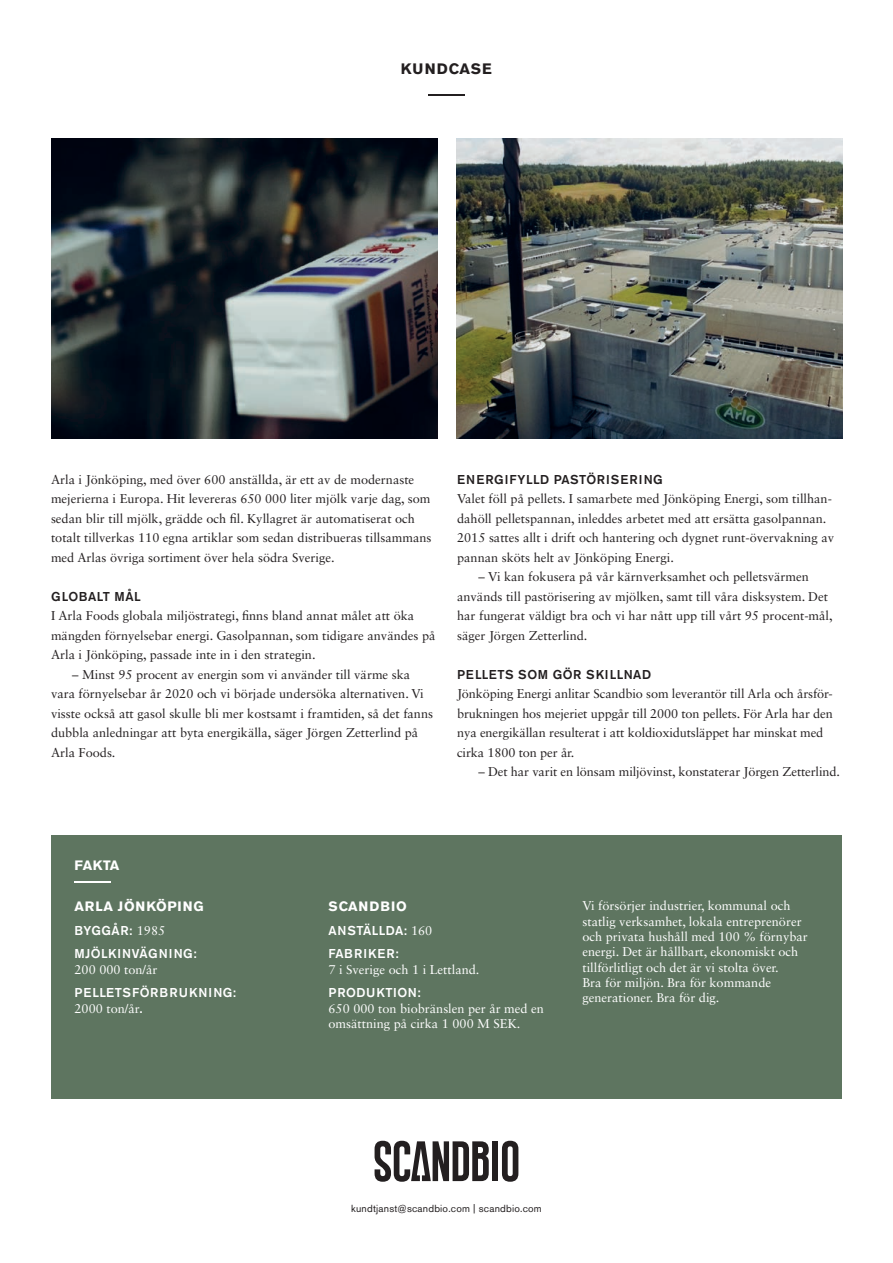
<style>
.page{position:relative;width:893px;height:1263px;background:#fff}
.page>*{position:absolute;margin:0;border:0;box-sizing:border-box;transform-origin:0 0}
.t1{font:700 15px "Akzidenz Grotesk Pro";letter-spacing:.065em;color:#231f20}
.t2{font:700 13.5px "Akzidenz Grotesk Pro";letter-spacing:.045em;color:#fff}
.t3{font:700 13.5px "Akzidenz Grotesk Pro";letter-spacing:.065em;color:#fff}
.t4{font:12.75px/19.5px "Sabon LT Std";color:#231f20}
.t5{font:12.75px/15.3px "Sabon LT Std";color:#fff}
.t6{font:500 12.75px/23.9px "Akzidenz Grotesk Pro";letter-spacing:.045em;color:#fff}
.t7{font:500 12.75px "Akzidenz Grotesk Pro";letter-spacing:.045em;color:#231f20}
.t8{font:500 12.75px "Akzidenz Grotesk Pro";letter-spacing:.075em;color:#231f20}
.t9{font:500 12.75px "Akzidenz Grotesk Pro";letter-spacing:.065em;color:#fff}
.t10{font:10.2px "Akzidenz Grotesk Pro";letter-spacing:.02em;color:#231f20}
.s1{font-family:"Sabon LT Std";font-weight:400}
.s2{font-family:"Akzidenz Grotesk Pro";font-weight:500}
</style>
<div class="page">
<div style="left:51px;top:836px;width:791px;height:263px;background:#5e7560"></div>
<img style="left:51px;top:138px;width:386px;height:300px">
<img style="left:456px;top:138px;width:387px;height:300px">
<hr style="left:75px;top:881px;width:36px;height:1px;background:#fff">
<hr style="left:428px;top:94px;width:37px;height:2px;background:#231f20">
<div style="left:492px;top:1141px;width:6px;height:40px;background:#231f20"></div>
<svg style="left:502px;top:1141px;width:16px;height:41px"></svg>
<svg style="left:375px;top:1141px;width:114px;height:41px"></svg>
<p class="t1" style="left:401px;top:59px;width:93px">KUNDCASE</p>
<p class="t4" style="left:51px;top:470px;width:382px">Arla i Jönköping, med över 600 anställda, är ett av de modernaste mejerierna i Europa. Hit levereras 650 000 liter mjölk varje dag, som sedan blir till mjölk, grädde och l. Kyllagret är automatiserat och totalt tillverkas 110 egna artiklar som sedan distribueras tillsammans med Arlas övriga sortiment över hela södra Sverige.</p>
<p class="t7" style="left:51px;top:588px;width:91px">GLOBALT MÅL</p>
<p class="t4" style="left:51px;top:606px;width:386px">I Arla Foods globala miljöstrategi, nns bland annat målet att öka mängden förnyelsebar energi. Gasolpannan, som tidigare användes på<br>Arla i Jönköping, passade inte in i den strategin.</p>
<p class="t4" style="left:51px;top:664px;width:384px;text-indent:21px">– Minst 95 procent av energin som vi använder till värme ska vara förnyelsebar år 2020 och vi började undersöka alternativen. Vi visste också att gasol skulle bli mer kostsamt i framtiden, så det fanns dubbla anledningar att byta energikälla, säger Jörgen Zetterlind på Arla Foods.</p>
<p class="t8" style="left:457px;top:471px;width:207px">ENERGIFYLLD PASTÖRISERING</p>
<p class="t4" style="left:457px;top:489px;width:378px">Valet föll på pellets. I samarbete med Jönköping Energi, som tillhan&shy;dahöll pelletspannan, inleddes arbetet med att ersätta gasolpannan.<br>2015 sattes allt i drift och hantering och dygnet runt-övervakning av pannan sköts helt av Jönköping Energi.</p>
<p class="t4" style="left:457px;top:567px;width:377px;text-indent:21px">– Vi kan fokusera på vår kärnverksamhet och pelletsvärmen används till pastörisering av mjölken, samt till våra disksystem. Det har fungerat väldigt bra och vi har nått upp till vårt 95 procent-mål, säger Jörgen Zetterlind.</p>
<p class="t7" style="left:457px;top:666px;width:195px">PELLETS SOM GÖR SKILLNAD</p>
<p class="t4" style="left:457px;top:684px;width:377px">Jönköping Energi anlitar Scandbio som leverantör till Arla och årsför&shy;brukningen hos mejeriet uppgår till 2000 ton pellets. För Arla har den nya energikällan resulterat i att koldioxidutsläppet har minskat med cirka 1800 ton per år.</p>
<p class="t4" style="left:478px;top:762px;width:363px">– Det har varit en lönsam miljövinst, konstaterar Jörgen Zetterlind.</p>
<p class="t2" style="left:75px;top:857px;width:46px">FAKTA</p>
<p class="t2" style="left:75px;top:897px;width:130px">ARLA JÖNKÖPING</p>
<p class="t6" style="left:75px;top:918px;width:123px">BYGGÅR: <span class="s1">1985<br></span>MJÖLKINVÄGNING:</p>
<p class="t5" style="left:75px;top:961px;width:84px">200 000 ton/år</p>
<p class="t9" style="left:75px;top:985px;width:163px">PELLETSFÖRBRUKNING:</p>
<p class="t5" style="left:75px;top:1000px;width:69px">2000 ton/år<span class="s2">.</span></p>
<p class="t3" style="left:329px;top:897px;width:80px">SCANDBIO</p>
<p class="t6" style="left:329px;top:918px;width:105px">ANSTÄLLDA: <span class="s1">160<br></span>FABRIKER:</p>
<p class="t5" style="left:328px;top:961px;width:152px">7 i Sverige och 1 i Lettland.</p>
<p class="t6" style="left:329px;top:981px;width:94px">PRODUKTION:</p>
<p class="t5" style="left:328px;top:1000px;width:217px">650 000 ton biobränslen per år med en omsättning på cirka 1 000 M SEK.</p>
<p class="t5" style="left:582px;top:898px;width:227px">Vi försörjer industrier, kommunal och statlig verksamhet, lokala entreprenörer och privata hushåll med 100 % förnybar energi. Det är hållbart, ekonomiskt och tillförlitligt och det är vi stolta över.<br>Bra för miljön. Bra för kommande generationer. Bra för dig.</p>
<p class="t10" style="left:351px;top:1202px;width:192px">kundtjanst@scandbio.com | scandbio.com</p>
</div>
